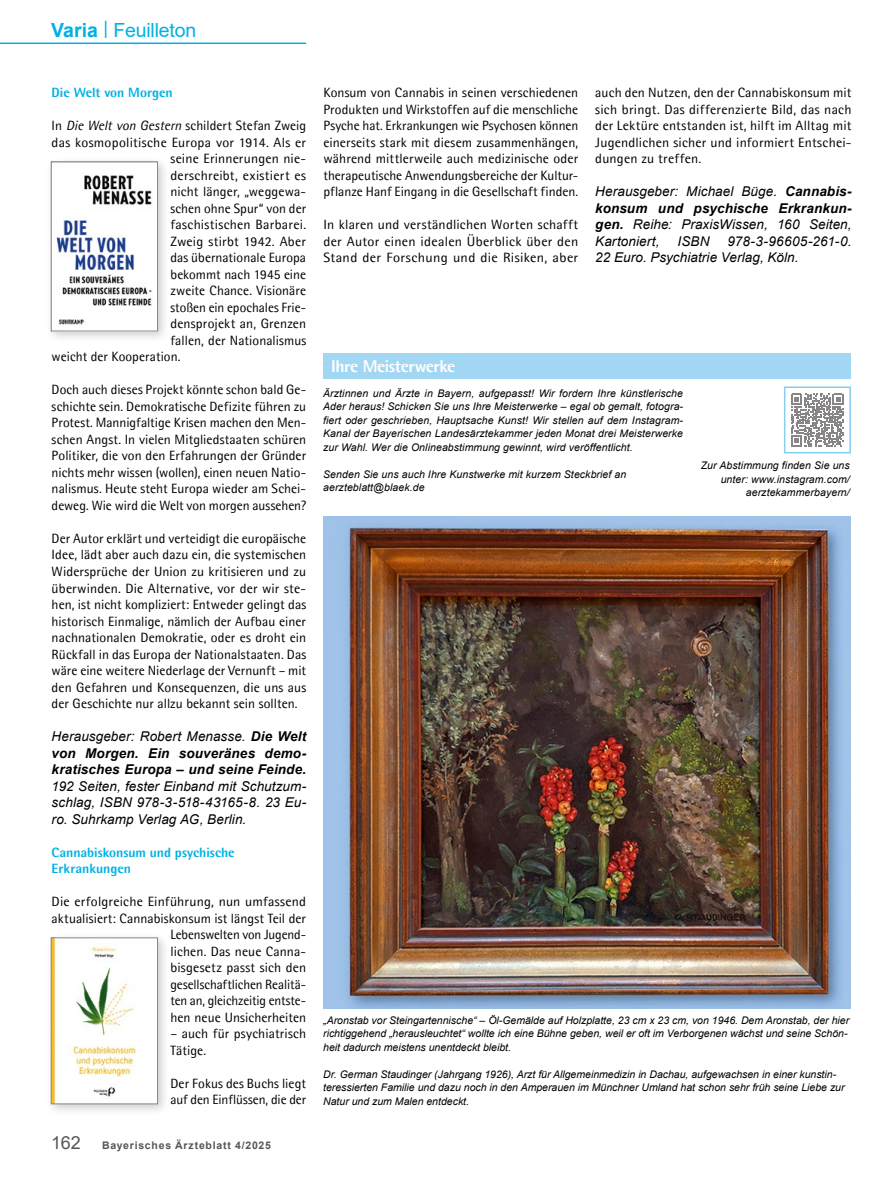
<style>
.page{position:relative;width:893px;height:1191px;background:#fff}
.page>*{position:absolute;margin:0;border:0;box-sizing:border-box;transform-origin:0 0}
.t1{font:19.5px "Arial";letter-spacing:-.01em;color:#00b1e4}
.t2{font:800 17.1px "Agfa Rotis Semisans";letter-spacing:-.025em;color:#fff}
.t3{font:13.5px/16.5px "Agfa Rotis Semisans";letter-spacing:.005em;color:#000;text-align:justify}
.t4{font:italic 13.5px/16.5px "Arial";letter-spacing:.005em;color:#000;text-align:justify}
.t5{font:italic 700 13.5px/16.5px "Arial";letter-spacing:.01em;color:#000;text-align:justify}
.t6{font:800 13.5px/16.5px "Agfa Rotis Semisans";color:#00b1e4}
.t7{font:italic 10.5px/13.5px "Arial";color:#000}
.t8{font:700 10.5px "Arial";letter-spacing:.07em;color:#575654}
.s1{font-weight:700}
.s2{font-style:italic}
.s3{font-weight:400}
.s4{font-weight:400;font-size:18px}
</style>
<div class="page">
<hr style="left:0;top:43px;width:306px;height:1px;background:#00b1e4">
<div style="left:323px;top:353px;width:527px;height:26px;background:#a1d7f3"></div>
<svg style="left:791px;top:393px;width:53px;height:53px"></svg>
<div style="left:784px;top:386px;width:67px;height:67px;border:2px solid #85ceef"></div>
<img style="left:323px;top:516px;width:528px;height:492px">
<div style="left:45px;top:156px;width:124px;height:187px;background:#878586;opacity:.4"></div>
<img style="left:53px;top:164px;width:103px;height:165px">
<div style="left:51px;top:162px;width:107px;height:169px;border:1px solid #878586"></div>
<div style="left:45px;top:932px;width:124px;height:183px;background:#878586;opacity:.4"></div>
<img style="left:53px;top:939px;width:103px;height:163px">
<div style="left:51px;top:937px;width:107px;height:167px;border:1px solid #878586"></div>
<h1 class="t1" style="left:51px;top:16px;width:147px"><span class="s1">Varia</span> <sup>|</sup> Feuilleton</h1>
<p class="t6" style="left:52px;top:84px;width:123px">Die Welt von Morgen</p>
<p class="t3" style="left:52px;top:117px;width:256px">In <span class="s2">Die Welt von Gestern</span> schildert Stefan Zweig</p>
<p class="t3" style="left:52px;top:134px;width:256px">das kosmopolitische Europa vor 1914. Als er</p>
<p class="t3" style="left:170px;top:150px;width:137px">seine Erinnerungen nie-</p>
<p class="t3" style="left:170px;top:167px;width:137px">derschreibt, existiert es</p>
<p class="t3" style="left:170px;top:183px;width:137px">nicht länger, „weggewa-</p>
<p class="t3" style="left:170px;top:200px;width:137px">schen ohne Spur“ von der</p>
<p class="t3" style="left:170px;top:216px;width:137px">faschistischen Barbarei.</p>
<p class="t3" style="left:170px;top:233px;width:137px">Zweig stirbt 1942. Aber</p>
<p class="t3" style="left:170px;top:249px;width:137px">das übernationale Europa</p>
<p class="t3" style="left:170px;top:266px;width:137px">bekommt nach 1945 eine</p>
<p class="t3" style="left:170px;top:282px;width:137px">zweite Chance. Visionäre</p>
<p class="t3" style="left:170px;top:299px;width:137px">stoßen ein epochales Frie-</p>
<p class="t3" style="left:170px;top:315px;width:137px">densprojekt an, Grenzen</p>
<p class="t3" style="left:170px;top:332px;width:137px">fallen, der Nationalismus</p>
<p class="t3" style="left:52px;top:348px;width:130px">weicht der Kooperation.</p>
<p class="t3" style="left:52px;top:381px;width:256px">Doch auch dieses Projekt könnte schon bald Ge&shy;schichte sein. Demokratische Defizite führen zu Protest. Mannigfaltige Krisen machen den Men&shy;schen Angst. In vielen Mitgliedstaaten schüren Politiker, die von den Erfahrungen der Gründer nichts mehr wissen (wollen), einen neuen Natio&shy;nalismus. Heute steht Europa wieder am Schei&shy;deweg. Wie wird die Welt von morgen aussehen?</p>
<p class="t3" style="left:52px;top:530px;width:256px">Der Autor erklärt und verteidigt die europäische Idee, lädt aber auch dazu ein, die systemischen Widersprüche der Union zu kritisieren und zu überwinden. Die Alternative, vor der wir ste&shy;hen, ist nicht kompliziert: Entweder gelingt das historisch Einmalige, nämlich der Aufbau einer nachnationalen Demokratie, oder es droht ein Rückfall in das Europa der Nationalstaaten. Das wäre eine weitere Niederlage der Vernunft – mit den Gefahren und Konsequenzen, die uns aus der Geschichte nur allzu bekannt sein sollten.</p>
<p class="t5" style="left:52px;top:728px;width:256px"><span class="s3">Herausgeber: Robert Menasse.</span> Die Welt von Morgen. Ein souveränes demo&shy;kratisches Europa – und seine Feinde.</p>
<p class="t4" style="left:52px;top:777px;width:256px">192 Seiten, fester Einband mit Schutzum&shy;schlag, ISBN 978-3-518-43165-8. 23 Eu&shy;ro. Suhrkamp Verlag AG, Berlin.</p>
<p class="t6" style="left:52px;top:843px;width:185px">Cannabiskonsum und psychische<br>Erkrankungen</p>
<p class="t3" style="left:52px;top:893px;width:256px;text-align:right">Die erfolgreiche Einführung, nun umfassend aktualisiert: Cannabiskonsum ist längst Teil der<br>Lebenswelten von Jugend-<br>lichen. Das neue Canna-<br>bisgesetz passt sich den<br>gesellschaftlichen Realitä-<br>ten an, gleichzeitig entste-<br>hen neue Unsicherheiten</p>
<p class="t3" style="left:170px;top:1025px;width:137px">– auch für psychiatrisch<br>Tätige.</p>
<p class="t3" style="left:170px;top:1074px;width:137px">Der Fokus des Buchs liegt auf den Einflüssen, die der</p>
<p class="t8" style="left:51px;top:1137px;width:221px"><span class="s4">162</span> Bayerisches Ärzteblatt 4/2025</p>
<p class="t3" style="left:323px;top:84px;width:256px">Konsum von Cannabis in seinen verschiedenen Produkten und Wirkstoffen auf die menschliche Psyche hat. Erkrankungen wie Psychosen können einerseits stark mit diesem zusammenhängen, während mittlerweile auch medizinische oder therapeutische Anwendungsbereiche der Kultur&shy;pflanze Hanf Eingang in die Gesellschaft finden.</p>
<p class="t3" style="left:323px;top:216px;width:256px">In klaren und verständlichen Worten schafft der Autor einen idealen Überblick über den Stand der Forschung und die Risiken, aber</p>
<p class="t3" style="left:595px;top:84px;width:258px">auch den Nutzen, den der Cannabiskonsum mit sich bringt. Das differenzierte Bild, das nach der Lektüre entstanden ist, hilft im Alltag mit Jugendlichen sicher und informiert Entschei&shy;dungen zu treffen.</p>
<p class="t4" style="left:595px;top:183px;width:258px">Herausgeber: Michael Büge. <span class="s1">Cannabis&shy;konsum und psychische Erkrankun&shy;gen.</span> Reihe: PraxisWissen, 160 Seiten, Kartoniert,</p>
<p class="t4" style="left:677px;top:233px;width:34px">ISBN</p>
<p class="t4" style="left:595px;top:233px;width:258px;text-indent:132px">978-3-96605-261-0.<br>22 Euro. Psychiatrie Verlag, Köln.</p>
<p class="t2" style="left:331px;top:355px;width:126px">Ihre Meisterwerke</p>
<p class="t7" style="left:323px;top:386px;width:361px;text-align:justify">Ärztinnen und Ärzte in Bayern, aufgepasst! Wir fordern Ihre künstlerische Ader heraus! Schicken Sie uns Ihre Meisterwerke – egal ob gemalt, fotogra&shy;fiert oder geschrieben, Hauptsache Kunst! Wir stellen auf dem Instagram-Kanal der Bayerischen Landesärztekammer jeden Monat drei Meisterwerke zur Wahl. Wer die Onlineabstimmung gewinnt, wird veröffentlicht.</p>
<p class="t7" style="left:323px;top:467px;width:305px">Senden Sie uns auch Ihre Kunstwerke mit kurzem Steckbrief an aerzteblatt@blaek.de</p>
<p class="t7" style="left:701px;top:459px;width:151px;text-align:right">Zur Abstimmung finden Sie uns unter: www.instagram.com/ aerztekammerbayern/</p>
<p class="t7" style="left:323px;top:1013px;width:528px">„Aronstab vor Steingartennische“ – Öl-Gemälde auf Holzplatte, 23 cm x 23 cm, von 1946. Dem Aronstab, der hier richtiggehend „herausleuchtet“ wollte ich eine Bühne geben, weil er oft im Verborgenen wächst und seine Schön&shy;heit dadurch meistens unentdeckt bleibt.</p>
<p class="t7" style="left:323px;top:1067px;width:523px">Dr. German Staudinger (Jahrgang 1926), Arzt für Allgemeinmedizin in Dachau, aufgewachsen in einer kunstin&shy;teressierten Familie und dazu noch in den Amperauen im Münchner Umland hat schon sehr früh seine Liebe zur<br>Natur und zum Malen entdeckt.</p>
</div>
